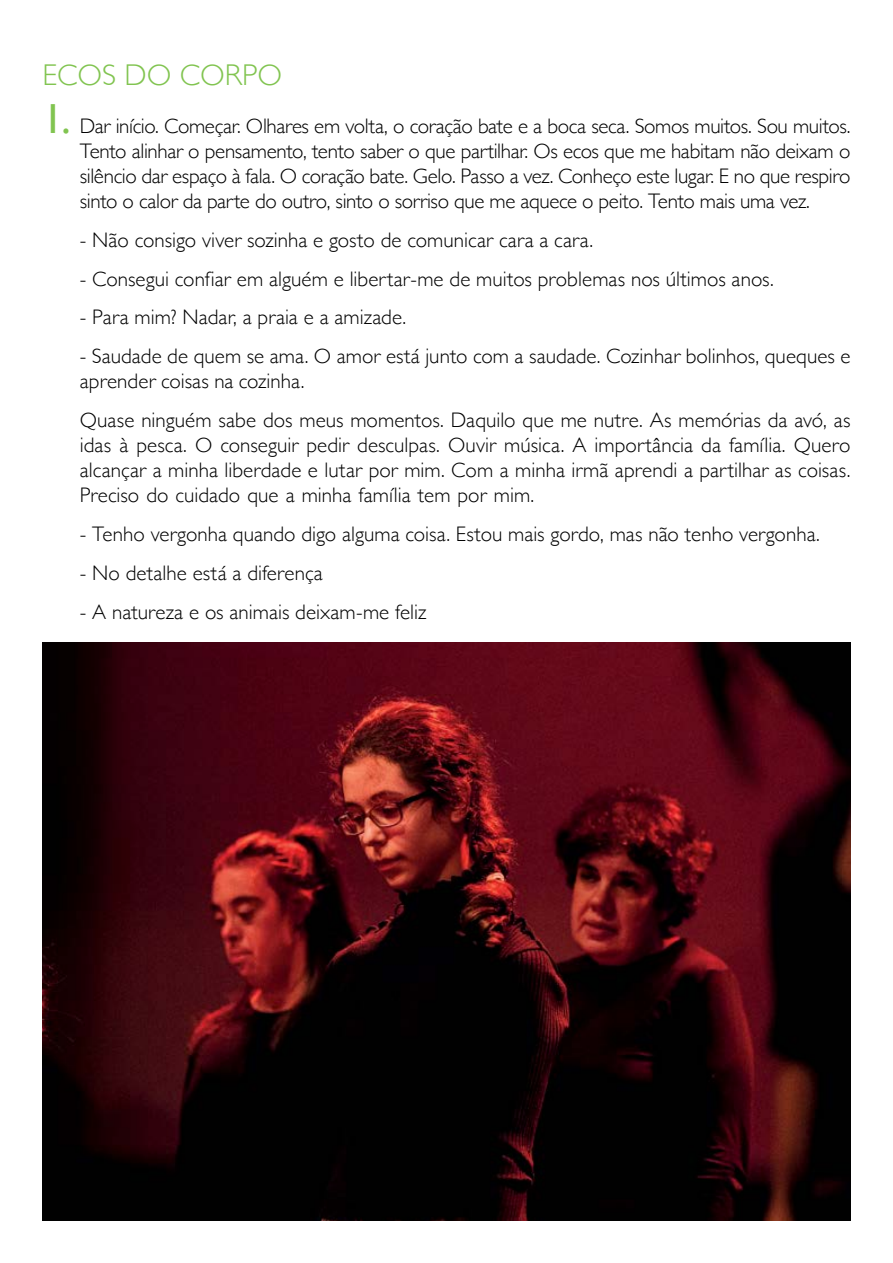
<style>
.page{position:relative;width:893px;height:1263px;background:#fff}
.page>*{position:absolute;margin:0;border:0;box-sizing:border-box;transform-origin:0 0}
.t1{font:42px "Gill Sans";color:#81c450}
.t2{font:300 30px "Gill Sans";color:#81c450}
.t3{font:300 21px/25.2px "Gill Sans";color:#000;text-align:justify}
</style>
<div class="page">
<img style="left:43px;top:642px;width:807px;height:578px">
<h2 class="t2" style="left:43px;top:51px;width:241px">ECOS DO CORPO</h2>
<h1 class="t1" style="left:43px;top:94px;width:30px">1.</h1>
<p class="t3" style="left:80px;top:112px;width:772px">Dar início. Começar. Olhares em volta, o coração bate e a boca seca. Somos muitos. Sou muitos.<br>Tento alinhar o pensamento, tento saber o que partilhar. Os ecos que me habitam não deixam o silêncio dar espaço à fala. O coração bate. Gelo. Passo a vez. Conheço este lugar. E no que respiro sinto o calor da parte do outro, sinto o sorriso que me aquece o peito. Tento mais uma vez.</p>
<p class="t3" style="left:80px;top:226px;width:515px">- Não consigo viver sozinha e gosto de comunicar cara a cara.</p>
<p class="t3" style="left:80px;top:265px;width:695px">- Consegui confiar em alguém e libertar-me de muitos problemas nos últimos anos.</p>
<p class="t3" style="left:80px;top:304px;width:328px">- Para mim? Nadar, a praia e a amizade.</p>
<p class="t3" style="left:80px;top:342px;width:772px">- Saudade de quem se ama. O amor está junto com a saudade. Cozinhar bolinhos, queques e aprender coisas na cozinha.</p>
<p class="t3" style="left:80px;top:406px;width:772px">Quase ninguém sabe dos meus momentos. Daquilo que me nutre. As memórias da avó, as idas à pesca. O conseguir pedir desculpas. Ouvir música. A importância da família. Quero alcançar a minha liberdade e lutar por mim. Com a minha irmã aprendi a partilhar as coisas.<br>Preciso do cuidado que a minha família tem por mim.</p>
<p class="t3" style="left:80px;top:521px;width:742px">- Tenho vergonha quando digo alguma coisa. Estou mais gordo, mas não tenho vergonha.</p>
<p class="t3" style="left:80px;top:559px;width:245px">- No detalhe está a diferença</p>
<p class="t3" style="left:80px;top:598px;width:348px">- A natureza e os animais deixam-me feliz</p>
</div>
